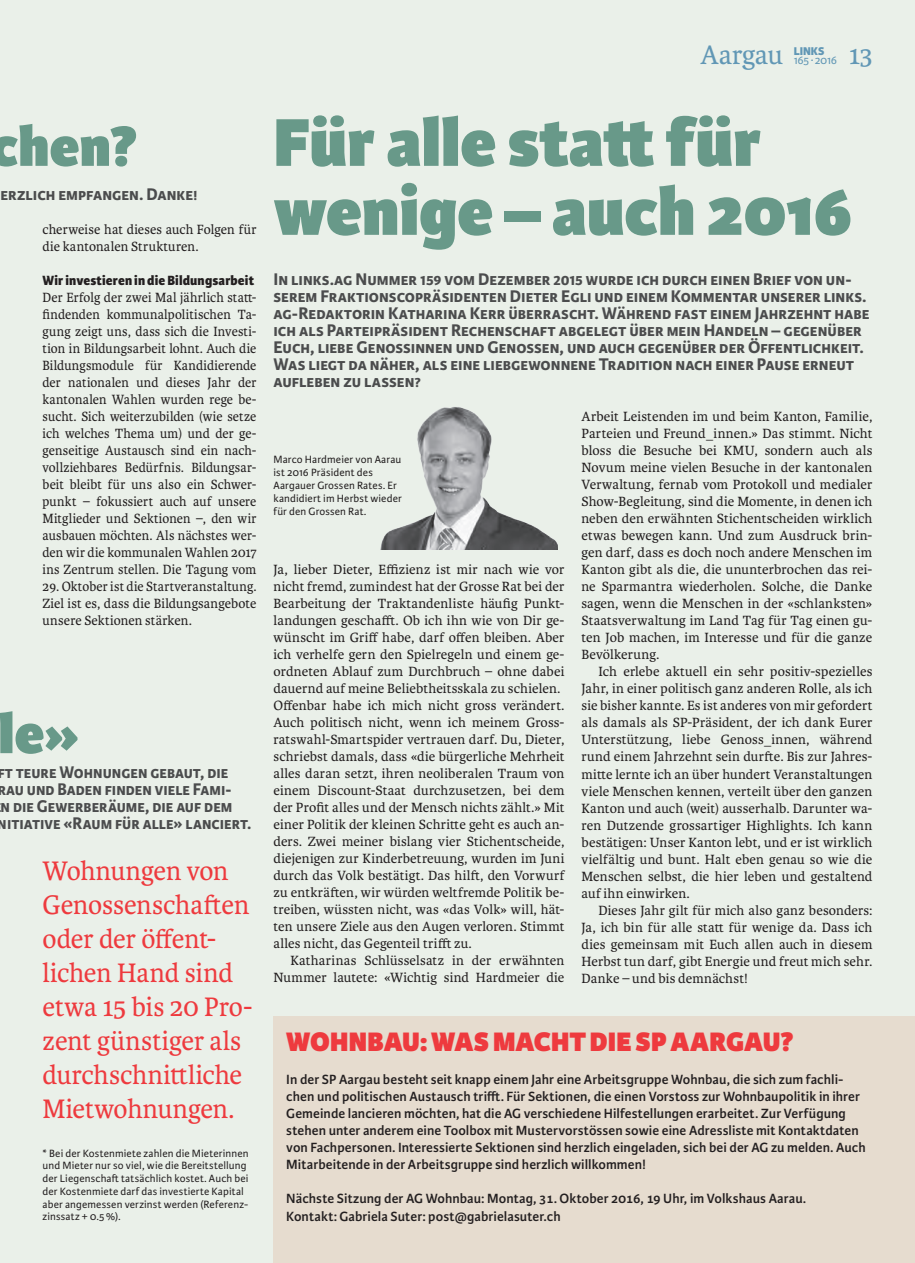
<style>
.page{position:relative;width:915px;height:1263px;background:#fff}
.page>*{position:absolute;margin:0;border:0;box-sizing:border-box;transform-origin:0 0}
.t1{font:800 72px/69px "Karmina Sans";color:#689989}
.t2{font:800 60px "Karmina Sans";color:#689989}
.t3{font:28.5px/34px "Karmina";letter-spacing:-.005em;color:#ee3a3e}
.t4{font:800 28.5px "Karmina Sans";letter-spacing:.005em;color:#ee3a3e}
.t5{font:28.5px "Karmina";letter-spacing:-.005em;color:#6197b5}
.t6{font:700 18px/17px "Karmina Sans";color:#4b4c4d}
.t7{font:14.25px/17px "Karmina";letter-spacing:.01em;color:#231f20;text-align:justify}
.t8{font:14.25px/17px "Karmina";letter-spacing:.01em;color:#231f20;text-align:justify;scale:.95 1}
.t9{font:600 14.25px/17px "Karmina Sans";letter-spacing:.005em;color:#231f20}
.t10{font:800 14.25px "Karmina Sans";letter-spacing:.015em;color:#231f20}
.t11{font:12px "Karmina Sans";letter-spacing:-.03em;color:#6197b5}
.t12{font:800 12px "Karmina Sans";color:#6197b5}
.t13{font:11.25px/12.8px "Karmina Sans";letter-spacing:.015em;color:#231f20}
</style>
<div class="page">
<div style="left:0;top:0;width:914px;height:1263px;background:#eaf0e9"></div>
<img style="left:380px;top:407px;width:177px;height:143px">
<div style="left:273px;top:1016px;width:641px;height:247px;background:#e6dccf"></div>
<h3 class="t5" style="left:700px;top:39px;width:84px">Aargau</h3>
<p class="t12" style="left:793px;top:44px;width:32px">LINKS</p>
<p class="t11" style="left:793px;top:53px;width:45px">165 ∙ 2016</p>
<h3 class="t5" style="left:848px;top:39px;width:25px">13</h3>
<h2 class="t2" style="left:-10px;top:111px;width:149px">chen?</h2>
<p class="t6" style="left:0;top:186px;width:198px">erzlich empfangen. Danke!</p>
<p class="t7" style="left:43px;top:221px;width:215px">cherweise hat dieses auch Folgen für die kantonalen Strukturen.</p>
<p class="t10" style="left:43px;top:272px;width:213px">Wir investieren in die Bildungsarbeit</p>
<p class="t8" style="left:43px;top:289px;width:227px">Der Erfolg der zwei Mal jährlich statt&shy;findenden kommunalpolitischen Ta&shy;gung zeigt uns, dass sich die Investi&shy;tion in Bildungsarbeit lohnt. Auch die Bildungsmodule für Kandidierende der nationalen und dieses Jahr der kantonalen Wahlen wurden rege be&shy;sucht. Sich weiterzubilden (wie setze ich welches Thema um) und der ge&shy;genseitige Austausch sind ein nach&shy;vollziehbares Bedürfnis. Bildungsar&shy;beit bleibt für uns also ein Schwer&shy;punkt – fokussiert auch auf unsere Mitglieder und Sektionen –, den wir ausbauen möchten. Als nächstes wer&shy;den wir die kommunalen Wahlen 2017 ins Zentrum stellen. Die Tagung vom</p>
<p class="t8" style="left:43px;top:578px;width:227px">29. Oktober ist die Startveranstaltung.<br>Ziel ist es, dass die Bildungsangebote unsere Sektionen stärken.</p>
<h2 class="t2" style="left:-2px;top:698px;width:82px">le»</h2>
<p class="t6" style="left:-3px;top:764px;width:255px">ft teure Wohnungen gebaut, die rau und Baden finden viele Fami-<br>n die Gewerberäume, die auf dem nitiative «Raum für alle» lanciert.</p>
<h3 class="t3" style="left:43px;top:854px;width:211px">Wohnungen von<br>Genossenschaften oder der öffent&shy;lichen Hand sind etwa 15 bis 20 Pro&shy;zent günstiger als durchschnittliche<br>Mietwohnungen.</h3>
<p class="t13" style="left:43px;top:1147px;width:207px">* Bei der Kostenmiete zahlen die Mieterinnen und Mieter nur so viel, wie die Bereitstellung der Liegenschaft tatsächlich kostet. Auch bei der Kostenmiete darf das investierte Kapital aber angemessen verzinst werden (Referenz&shy;zinssatz + 0.5%).</p>
<h1 class="t1" style="left:273px;top:111px;width:580px">Für alle statt für wenige – auch 2016</h1>
<p class="t6" style="left:273px;top:271px;width:597px">In links.ag Nummer 159 vom Dezember 2015 wurde ich durch einen Brief von un&shy;serem Fraktionscopräsidenten Dieter Egli und einem Kommentar unserer links. ag-Redaktorin Katharina Kerr überrascht. Während fast einem Jahrzehnt habe ich als Parteipräsident Rechenschaft abgelegt über mein Handeln – gegenüber Euch, liebe Genossinnen und Genossen, und auch gegenüber der Öffentlichkeit.<br>Was liegt da näher, als eine liebgewonnene Tradition nach einer Pause erneut aufleben zu lassen?</p>
<p class="t13" style="left:273px;top:454px;width:130px">Marco Hardmeier von Aarau ist 2016 Präsident des<br>Aargauer Grossen Rates. Er kandidiert im Herbst wieder für den Grossen Rat.</p>
<p class="t7" style="left:273px;top:561px;width:292px;text-align:left">Ja, lieber Dieter, Effizienz ist mir nach wie vor nicht fremd, zumindest hat der Grosse Rat bei der Bearbeitung der Traktandenliste häufig Punkt&shy;landungen geschafft. Ob ich ihn wie von Dir ge&shy;wünscht im Griff habe, darf offen bleiben. Aber ich verhelfe gern den Spielregeln und einem ge&shy;ordneten Ablauf zum Durchbruch – ohne dabei dauernd auf meine Beliebtheitsskala zu schielen.<br>Offenbar habe ich mich nicht gross verändert.<br>Auch politisch nicht, wenn ich meinem Gross&shy;ratswahl-Smartspider vertrauen darf. Du, Dieter, schriebst damals, dass «die bürgerliche Mehrheit alles daran setzt, ihren neoliberalen Traum von einem Discount-Staat durchzusetzen, bei dem der Profit alles und der Mensch nichts zählt.» Mit einer Politik der kleinen Schritte geht es auch an&shy;ders. Zwei meiner bislang vier Stichentscheide, diejenigen zur Kinderbetreuung, wurden im Juni durch das Volk bestätigt. Das hilft, den Vorwurf zu entkräften, wir würden weltfremde Politik be&shy;treiben, wüssten nicht, was «das Volk» will, hät&shy;ten unsere Ziele aus den Augen verloren. Stimmt alles nicht, das Gegenteil trifft zu.</p>
<p class="t7" style="left:273px;top:952px;width:292px;text-align:right">Katharinas Schlüsselsatz in der erwähnten<br>Nummer lautete: «Wichtig sind Hardmeier die</p>
<p class="t7" style="left:581px;top:408px;width:292px">Arbeit Leistenden im und beim Kanton, Familie, Parteien und Freund_innen.» Das stimmt. Nicht bloss die Besuche bei KMU, sondern auch als Novum meine vielen Besuche in der kantonalen Verwaltung, fernab vom Protokoll und medialer Show-Begleitung, sind die Momente, in denen ich neben den erwähnten Stichentscheiden wirklich etwas bewegen kann. Und zum Ausdruck brin&shy;gen darf, dass es doch noch andere Menschen im Kanton gibt als die, die ununterbrochen das rei&shy;ne Sparmantra wiederholen. Solche, die Danke sagen, wenn die Menschen in der «schlanksten» Staatsverwaltung im Land Tag für Tag einen gu&shy;ten Job machen, im Interesse und für die ganze Bevölkerung.</p>
<p class="t7" style="left:581px;top:663px;width:292px;text-indent:17px">Ich erlebe aktuell ein sehr positiv-spezielles Jahr, in einer politisch ganz anderen Rolle, als ich sie bisher kannte. Es ist anderes von mir gefordert als damals als SP-Präsident, der ich dank Eurer Unterstützung, liebe Genoss_innen, während rund einem Jahrzehnt sein durfte. Bis zur Jahres&shy;mitte lernte ich an über hundert Veranstaltungen viele Menschen kennen, verteilt über den ganzen Kanton und auch (weit) ausserhalb. Darunter wa&shy;ren Dutzende grossartiger Highlights. Ich kann bestätigen: Unser Kanton lebt, und er ist wirklich vielfältig und bunt. Halt eben genau so wie die Menschen selbst, die hier leben und gestaltend auf ihn einwirken.</p>
<p class="t7" style="left:581px;top:902px;width:292px;text-indent:17px">Dieses Jahr gilt für mich also ganz besonders:<br>Ja, ich bin für alle statt für wenige da. Dass ich dies gemeinsam mit Euch allen auch in diesem Herbst tun darf, gibt Energie und freut mich sehr.<br>Danke – und bis demnächst!</p>
<h3 class="t4" style="left:286px;top:1024px;width:509px">WOHNBAU: WAS MACHT DIE SP AARGAU?</h3>
<p class="t9" style="left:286px;top:1071px;width:581px">In der SP Aargau besteht seit knapp einem Jahr eine Arbeitsgruppe Wohnbau, die sich zum fachli&shy;chen und politischen Austausch trifft. Für Sektionen, die einen Vorstoss zur Wohnbaupolitik in ihrer Gemeinde lancieren möchten, hat die AG verschiedene Hilfestellungen erarbeitet. Zur Verfügung stehen unter anderem eine Toolbox mit Mustervorstössen sowie eine Adressliste mit Kontaktdaten von Fachpersonen. Interessierte Sektionen sind herzlich eingeladen, sich bei der AG zu melden. Auch Mitarbeitende in der Arbeitsgruppe sind herzlich willkommen!</p>
<p class="t9" style="left:286px;top:1190px;width:521px">Nächste Sitzung der AG Wohnbau: Montag, 31. Oktober 2016, 19 Uhr, im Volkshaus Aarau.<br>Kontakt: Gabriela Suter: post@gabrielasuter.ch</p>
</div>
